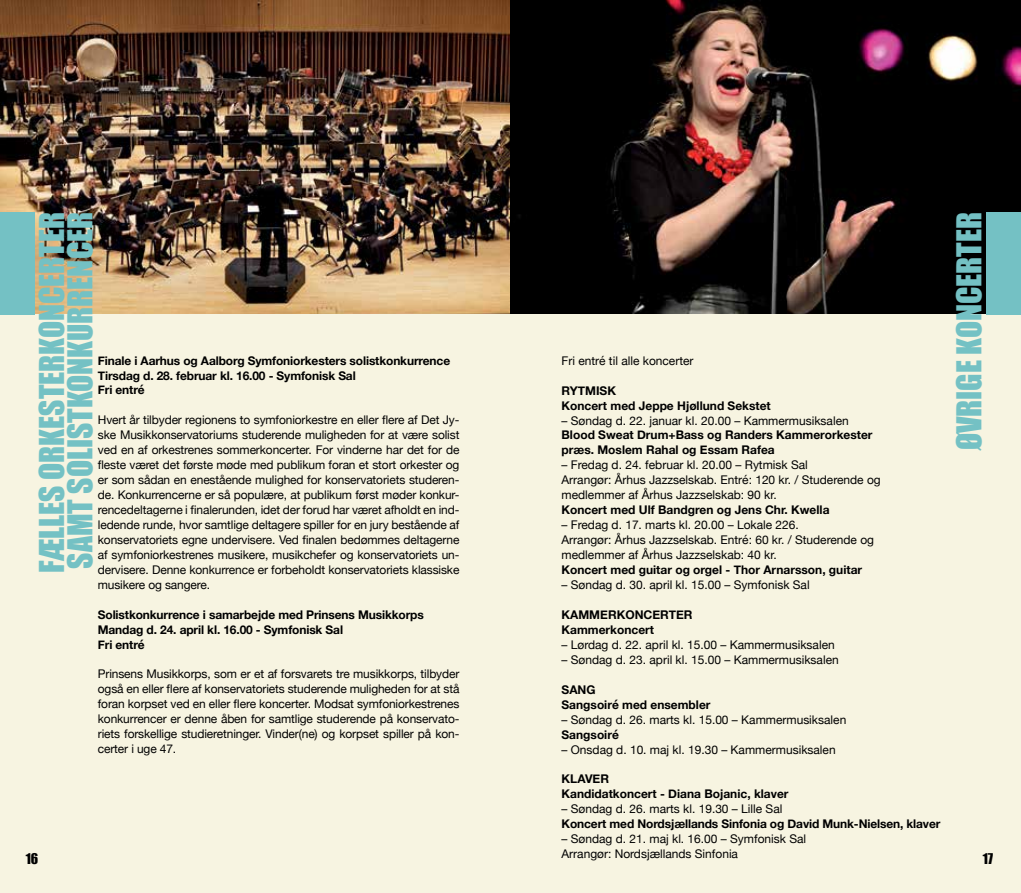
<style>
.page{position:relative;width:1021px;height:893px;background:#fff}
.page>*{position:absolute;margin:0;border:0;box-sizing:border-box;transform-origin:0 0}
.t1{font:31.5px/28.3px "Impact";color:#74c1c4}
.t2{font:13.65px "Impact";color:#000}
.t3{font:12px/15px "Helvetica Neue";color:#000}
.t4{font:700 12px/15px "Helvetica Neue";color:#000}
</style>
<div class="page">
<img style="left:0;top:0;width:1020px;height:315px">
<div style="left:510px;top:315px;width:510px;height:578px;background:#f7f4e1"></div>
<div style="left:986px;top:213px;width:34px;height:102px;background:#74c1c4"></div>
<div style="left:0;top:315px;width:510px;height:578px;background:#f7f4e1"></div>
<div style="left:0;top:213px;width:34px;height:102px;background:#74c1c4"></div>
<h1 class="t1" style="left:37px;top:573px;width:363px;rotate:-90deg">FÆLLES ORKESTERKONCERTER<br>SAMT SOLISTKONKURRENCER</h1>
<p class="t4" style="left:98px;top:353px;width:354px">Finale i Aarhus og Aalborg Symfoniorkesters solistkonkurrence<br>Tirsdag d. 28. februar kl. 16.00 - Symfonisk Sal<br>Fri entré</p>
<p class="t3" style="left:98px;top:413px;width:363px;text-align:justify">Hvert år tilbyder regionens to symfoniorkestre en eller flere af Det Jy&shy;ske Musikkonservatoriums studerende muligheden for at være solist ved en af orkestrenes sommerkoncerter. For vinderne har det for de fleste været det første møde med publikum foran et stort orkester og er som sådan en enestående mulighed for konservatoriets studeren&shy;de. Konkurrencerne er så populære, at publikum først møder konkur&shy;rencedeltagerne i finalerunden, idet der forud har været afholdt en ind&shy;ledende runde, hvor samtlige deltagere spiller for en jury bestående af konservatoriets egne undervisere. Ved finalen bedømmes deltagerne af symfoniorkestrenes musikere, musikchefer og konservatoriets un&shy;dervisere. Denne konkurrence er forbeholdt konservatoriets klassiske musikere og sangere.</p>
<p class="t4" style="left:98px;top:607px;width:327px">Solistkonkurrence i samarbejde med Prinsens Musikkorps<br>Mandag d. 24. april kl. 16.00 - Symfonisk Sal<br>Fri entré</p>
<p class="t3" style="left:98px;top:667px;width:363px;text-align:justify">Prinsens Musikkorps, som er et af forsvarets tre musikkorps, tilbyder også en eller flere af konservatoriets studerende muligheden for at stå foran korpset ved en eller flere koncerter. Modsat symfoniorkestrenes konkurrencer er denne åben for samtlige studerende på konservato&shy;riets forskellige studieretninger. Vinder(ne) og korpset spiller på kon&shy;certer i uge 47.</p>
<p class="t2" style="left:26px;top:848px;width:14px">16</p>
<p class="t3" style="left:561px;top:354px;width:133px">Fri entré til alle koncerter</p>
<p class="t4" style="left:561px;top:383px;width:211px">RYTMISK<br>Koncert med Jeppe Hjøllund Sekstet</p>
<p class="t3" style="left:561px;top:413px;width:289px">– Søndag d. 22. januar kl. 20.00 – Kammermusiksalen</p>
<p class="t4" style="left:561px;top:428px;width:312px">Blood Sweat Drum+Bass og Randers Kammerorkester præs. Moslem Rahal og Essam Rafea</p>
<p class="t3" style="left:561px;top:458px;width:321px">– Fredag d. 24. februar kl. 20.00 – Rytmisk Sal<br>Arrangør: Århus Jazzselskab. Entré: 120 kr. / Studerende og medlemmer af Århus Jazzselskab: 90 kr.</p>
<p class="t4" style="left:561px;top:503px;width:269px">Koncert med Ulf Bandgren og Jens Chr. Kwella</p>
<p class="t3" style="left:561px;top:518px;width:314px">– Fredag d. 17. marts kl. 20.00 – Lokale 226.<br>Arrangør: Århus Jazzselskab. Entré: 60 kr. / Studerende og medlemmer af Århus Jazzselskab: 40 kr.</p>
<p class="t4" style="left:561px;top:562px;width:302px">Koncert med guitar og orgel - Thor Arnarsson, guitar</p>
<p class="t3" style="left:561px;top:578px;width:250px">– Søndag d. 30. april kl. 15.00 – Symfonisk Sal</p>
<p class="t4" style="left:561px;top:607px;width:132px">KAMMERKONCERTER<br>Kammerkoncert</p>
<p class="t3" style="left:561px;top:638px;width:275px">– Lørdag d. 22. april kl. 15.00 – Kammermusiksalen</p>
<p class="t3" style="left:561px;top:653px;width:279px">– Søndag d. 23. april kl. 15.00 – Kammermusiksalen</p>
<p class="t4" style="left:561px;top:682px;width:150px">SANG<br>Sangsoiré med ensembler</p>
<p class="t3" style="left:561px;top:712px;width:286px">– Søndag d. 26. marts kl. 15.00 – Kammermusiksalen</p>
<p class="t4" style="left:561px;top:727px;width:59px">Sangsoiré</p>
<p class="t3" style="left:561px;top:742px;width:276px">– Onsdag d. 10. maj kl. 19.30 – Kammermusiksalen</p>
<p class="t4" style="left:561px;top:772px;width:228px">KLAVER<br>Kandidatkoncert - Diana Bojanic, klaver</p>
<p class="t3" style="left:561px;top:802px;width:222px">– Søndag d. 26. marts kl. 19.30 – Lille Sal</p>
<p class="t4" style="left:561px;top:817px;width:380px">Koncert med Nordsjællands Sinfonia og David Munk-Nielsen, klaver</p>
<p class="t3" style="left:561px;top:832px;width:246px">– Søndag d. 21. maj kl. 16.00 – Symfonisk Sal<br>Arrangør: Nordsjællands Sinfonia</p>
<h1 class="t1" style="left:954px;top:450px;width:240px;rotate:-90deg">ØVRIGE KONCERTER</h1>
<p class="t2" style="left:982px;top:848px;width:12px">17</p>
</div>
